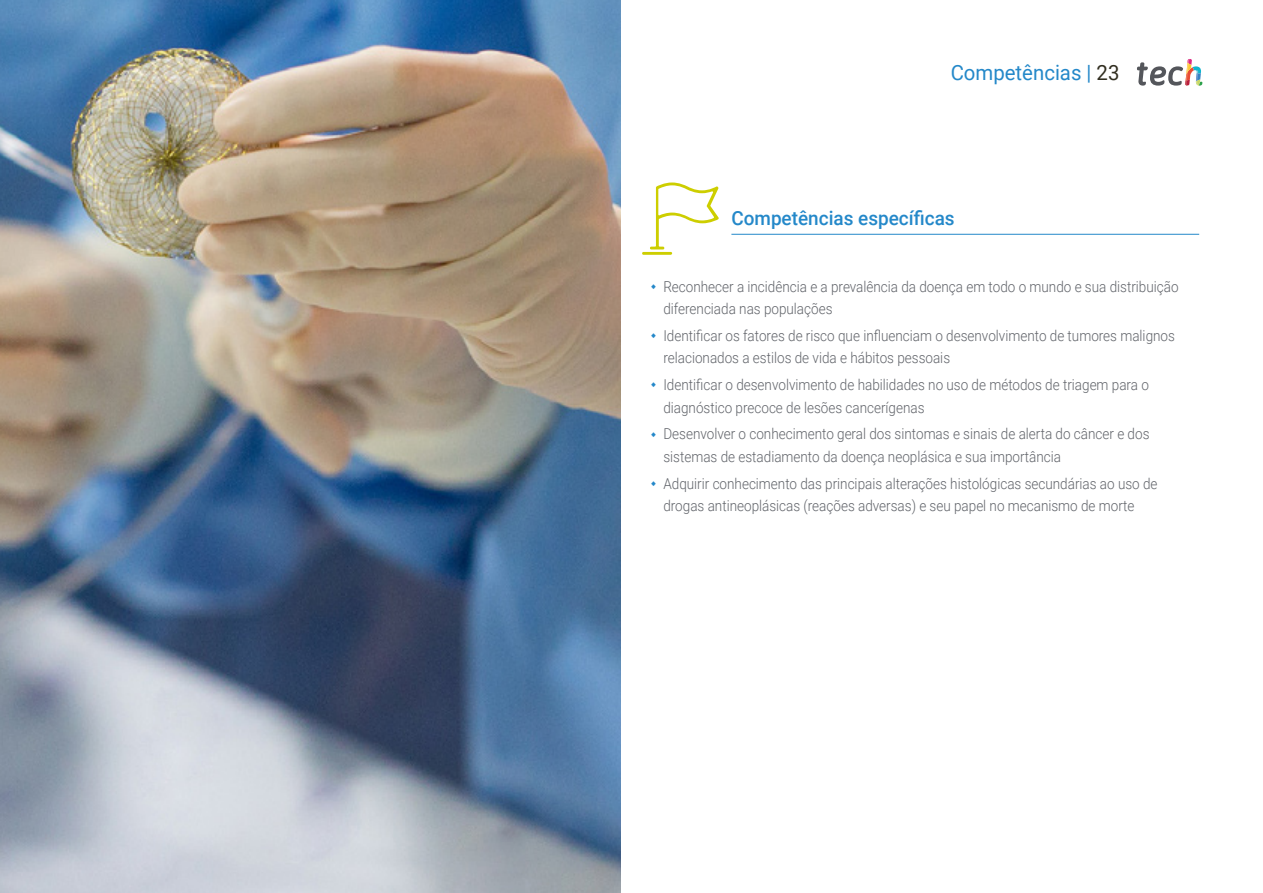
<style>
.page{position:relative;width:1263px;height:893px;background:#fff}
.page>*{position:absolute;margin:0;border:0;box-sizing:border-box;transform-origin:0 0}
.t1{font:21px "Roboto";color:#2488c9}
.t2{font:500 19.5px "Roboto";color:#2488c9}
.t3{font:300 15px/22.5px "Roboto";color:#61646a;scale:.9 1}
.s1{color:#312e20}
</style>
<div class="page">
<img style="left:0;top:0;width:621px;height:893px">
<svg style="left:1137px;top:59px;width:65px;height:27px"></svg>
<hr style="left:731px;top:234px;width:468px;height:1px;background:#2488c9">
<hr style="left:642px;top:252px;width:30px;height:3px;background:#cdce00">
<svg style="left:650px;top:182px;width:69px;height:67px"></svg>
<h1 class="t1" style="left:951px;top:57px;width:170px">Competências | <span class="s1">23</span></h1>
<h2 class="t2" style="left:731px;top:205px;width:225px">Competências específicas</h2>
<p class="t3" style="left:663px;top:275px;width:574px">Reconhecer a incidência e a prevalência da doença em todo o mundo e sua distribuição diferenciada nas populações</p>
<p class="t3" style="left:663px;top:324px;width:570px">Identificar os fatores de risco que influenciam o desenvolvimento de tumores malignos relacionados a estilos de vida e hábitos pessoais</p>
<p class="t3" style="left:663px;top:373px;width:541px">Identificar o desenvolvimento de habilidades no uso de métodos de triagem para o diagnóstico precoce de lesões cancerígenas</p>
<p class="t3" style="left:663px;top:422px;width:542px">Desenvolver o conhecimento geral dos sintomas e sinais de alerta do câncer e dos sistemas de estadiamento da doença neoplásica e sua importância</p>
<p class="t3" style="left:663px;top:472px;width:551px">Adquirir conhecimento das principais alterações histológicas secundárias ao uso de drogas antineoplásicas (reações adversas) e seu papel no mecanismo de morte</p>
</div>
